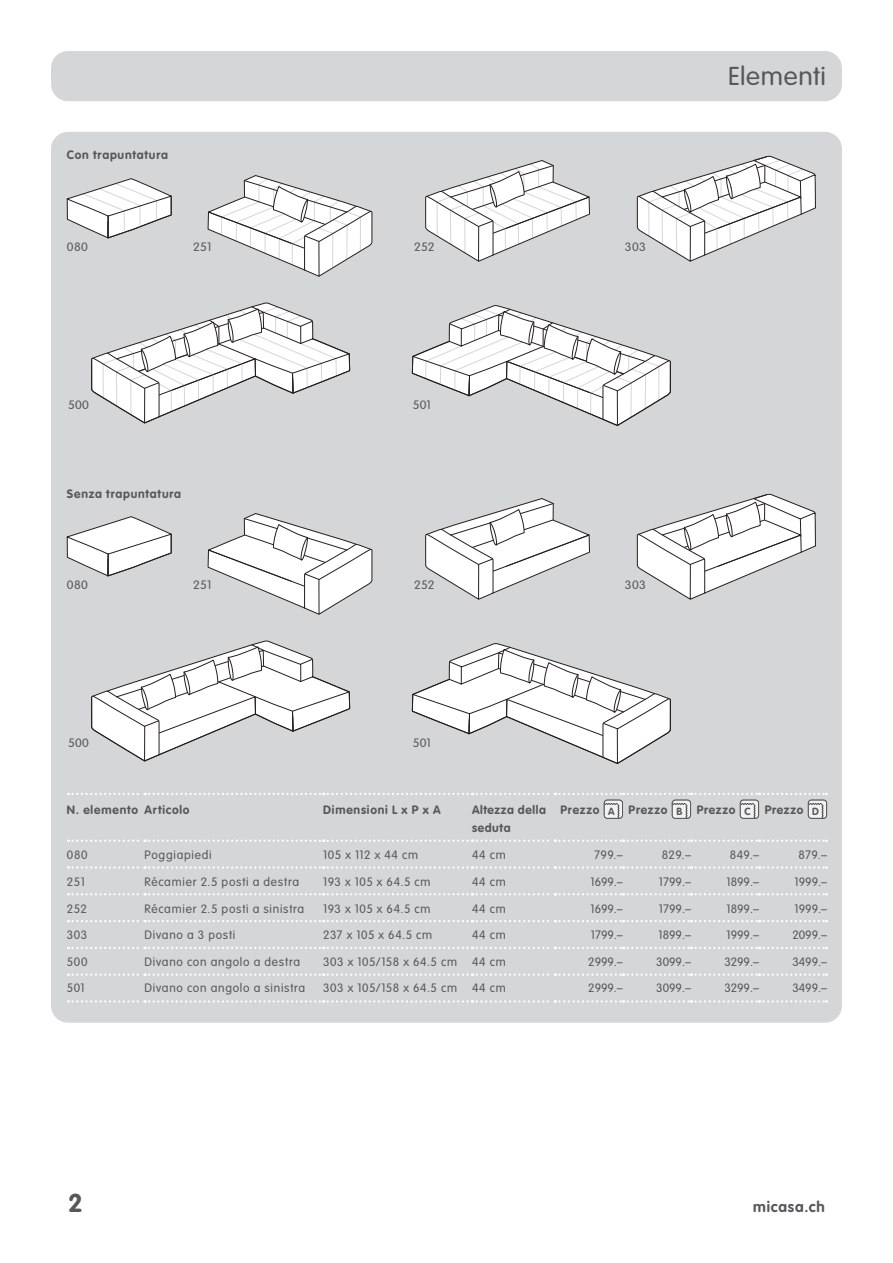
<style>
.page{position:relative;width:893px;height:1263px;background:#fff}
.page>*{position:absolute;margin:0;border:0;box-sizing:border-box;transform-origin:0 0}
.t1{font:300 25.5px "VAG Rounded Std";letter-spacing:.025em;color:#57585a;scale:1.05 1}
.t2{font:700 25.5px "VAG Rounded Std";color:#57585a}
.t3{font:700 15px "VAG Rounded Std";letter-spacing:.055em;color:#57585a}
.t4{font:300 12px "VAG Rounded Std";letter-spacing:.045em;color:#57585a}
.t5{font:300 12px "VAG Rounded Std";letter-spacing:.065em;color:#57585a}
.t6{font:700 12px/18px "VAG Rounded Std";letter-spacing:.06em;color:#57585a}
.t7{font:300 12px "VAG Rounded Std";letter-spacing:.045em;color:#57585a;scale:1.05 1}
.s1{font-size:10.2px}
</style>
<div class="page">
<div style="left:51px;top:132px;width:791px;height:891px;background:#d5d6d8;border-radius:17px"></div>
<div style="left:51px;top:51px;width:791px;height:50px;background:#d5d6d8;border-radius:17px"></div>
<svg style="left:68px;top:839px;width:759px;height:3px"></svg>
<svg style="left:68px;top:866px;width:759px;height:3px"></svg>
<svg style="left:68px;top:893px;width:759px;height:2px"></svg>
<svg style="left:68px;top:920px;width:759px;height:2px"></svg>
<svg style="left:68px;top:947px;width:759px;height:2px"></svg>
<svg style="left:68px;top:973px;width:759px;height:3px"></svg>
<svg style="left:68px;top:1000px;width:759px;height:2px"></svg>
<svg style="left:68px;top:793px;width:759px;height:26px"></svg>
<div style="left:808px;top:799px;width:19px;height:20px;border:1px solid #57585a;border-radius:3px"></div>
<svg style="left:67px;top:178px;width:105px;height:61px"></svg>
<svg style="left:67px;top:516px;width:105px;height:60px"></svg>
<svg style="left:637px;top:156px;width:179px;height:106px"></svg>
<svg style="left:637px;top:494px;width:179px;height:106px"></svg>
<svg style="left:425px;top:160px;width:165px;height:102px"></svg>
<svg style="left:425px;top:498px;width:165px;height:102px"></svg>
<svg style="left:208px;top:175px;width:165px;height:102px"></svg>
<svg style="left:208px;top:513px;width:165px;height:102px"></svg>
<svg style="left:91px;top:302px;width:259px;height:122px"></svg>
<svg style="left:91px;top:640px;width:259px;height:122px"></svg>
<svg style="left:412px;top:305px;width:259px;height:121px"></svg>
<svg style="left:412px;top:643px;width:259px;height:121px"></svg>
<p class="t6" style="left:67px;top:147px;width:103px">Con trapuntatura</p>
<p class="t7" style="left:67px;top:240px;width:21px">080</p>
<p class="t7" style="left:193px;top:240px;width:19px">251</p>
<p class="t7" style="left:68px;top:398px;width:22px">500</p>
<p class="t6" style="left:67px;top:485px;width:116px">Senza trapuntatura</p>
<p class="t7" style="left:67px;top:578px;width:21px">080</p>
<p class="t7" style="left:193px;top:578px;width:19px">251</p>
<p class="t7" style="left:68px;top:736px;width:22px">500</p>
<p class="t7" style="left:414px;top:240px;width:21px">252</p>
<p class="t7" style="left:413px;top:398px;width:19px">501</p>
<p class="t7" style="left:414px;top:578px;width:21px">252</p>
<p class="t7" style="left:413px;top:736px;width:19px">501</p>
<p class="t7" style="left:625px;top:240px;width:21px">303</p>
<h1 class="t1" style="left:728px;top:62px;width:95px">Elementi</h1>
<p class="t7" style="left:625px;top:578px;width:21px">303</p>
<p class="t6" style="left:67px;top:801px;width:124px">N. elemento Articolo</p>
<p class="t6" style="left:323px;top:801px;width:119px">Dimensioni L x P x A</p>
<p class="t6" style="left:472px;top:801px;width:75px">Altezza della seduta</p>
<p class="t6" style="left:561px;top:801px;width:260px">Prezzo <span class="s1">A</span> Prezzo <span class="s1">B</span> Prezzo <span class="s1">C</span> Prezzo <span class="s1">D</span></p>
<p class="t4" style="left:67px;top:848px;width:22px">080</p>
<p class="t5" style="left:145px;top:848px;width:69px">Poggiapiedi</p>
<p class="t4" style="left:323px;top:848px;width:96px">105 x 112 x 44 cm</p>
<p class="t4" style="left:472px;top:848px;width:35px">44 cm</p>
<p class="t4" style="left:594px;top:848px;width:30px">799.–</p>
<p class="t4" style="left:662px;top:848px;width:31px">829.–</p>
<p class="t4" style="left:730px;top:848px;width:31px">849.–</p>
<p class="t4" style="left:798px;top:848px;width:30px">879.–</p>
<p class="t4" style="left:67px;top:875px;width:20px">251</p>
<p class="t5" style="left:145px;top:875px;width:156px">Récamier 2.5 posti a destra</p>
<p class="t4" style="left:323px;top:875px;width:109px">193 x 105 x 64.5 cm</p>
<p class="t4" style="left:472px;top:875px;width:35px">44 cm</p>
<p class="t4" style="left:590px;top:875px;width:34px">1699.–</p>
<p class="t4" style="left:659px;top:875px;width:34px">1799.–</p>
<p class="t4" style="left:726px;top:875px;width:34px">1899.–</p>
<p class="t4" style="left:795px;top:875px;width:34px">1999.–</p>
<p class="t4" style="left:67px;top:901px;width:21px">252</p>
<p class="t5" style="left:145px;top:901px;width:161px">Récamier 2.5 posti a sinistra</p>
<p class="t4" style="left:323px;top:901px;width:109px">193 x 105 x 64.5 cm</p>
<p class="t4" style="left:472px;top:901px;width:35px">44 cm</p>
<p class="t4" style="left:590px;top:901px;width:34px">1699.–</p>
<p class="t4" style="left:659px;top:901px;width:34px">1799.–</p>
<p class="t4" style="left:726px;top:901px;width:34px">1899.–</p>
<p class="t4" style="left:795px;top:901px;width:34px">1999.–</p>
<p class="t4" style="left:67px;top:928px;width:22px">303</p>
<p class="t5" style="left:145px;top:928px;width:92px">Divano a 3 posti</p>
<p class="t4" style="left:323px;top:928px;width:111px">237 x 105 x 64.5 cm</p>
<p class="t4" style="left:472px;top:928px;width:35px">44 cm</p>
<p class="t4" style="left:591px;top:928px;width:34px">1799.–</p>
<p class="t4" style="left:658px;top:928px;width:34px">1899.–</p>
<p class="t4" style="left:726px;top:928px;width:34px">1999.–</p>
<p class="t4" style="left:792px;top:928px;width:36px">2099.–</p>
<p class="t4" style="left:67px;top:954px;width:22px">500</p>
<p class="t5" style="left:145px;top:954px;width:157px">Divano con angolo a destra</p>
<p class="t4" style="left:323px;top:954px;width:184px">303 x 105/158 x 64.5 cm 44 cm</p>
<p class="t4" style="left:588px;top:954px;width:36px">2999.–</p>
<p class="t4" style="left:656px;top:954px;width:36px">3099.–</p>
<p class="t4" style="left:724px;top:954px;width:36px">3299.–</p>
<p class="t4" style="left:792px;top:954px;width:36px">3499.–</p>
<p class="t4" style="left:67px;top:981px;width:19px">501</p>
<p class="t5" style="left:145px;top:981px;width:162px">Divano con angolo a sinistra</p>
<p class="t4" style="left:323px;top:981px;width:184px">303 x 105/158 x 64.5 cm 44 cm</p>
<p class="t4" style="left:588px;top:981px;width:36px">2999.–</p>
<p class="t4" style="left:656px;top:981px;width:36px">3099.–</p>
<p class="t4" style="left:724px;top:981px;width:36px">3299.–</p>
<p class="t4" style="left:792px;top:981px;width:36px">3499.–</p>
<h1 class="t2" style="left:68px;top:1188px;width:16px">2</h1>
<p class="t3" style="left:753px;top:1198px;width:73px">micasa.ch</p>
</div>
